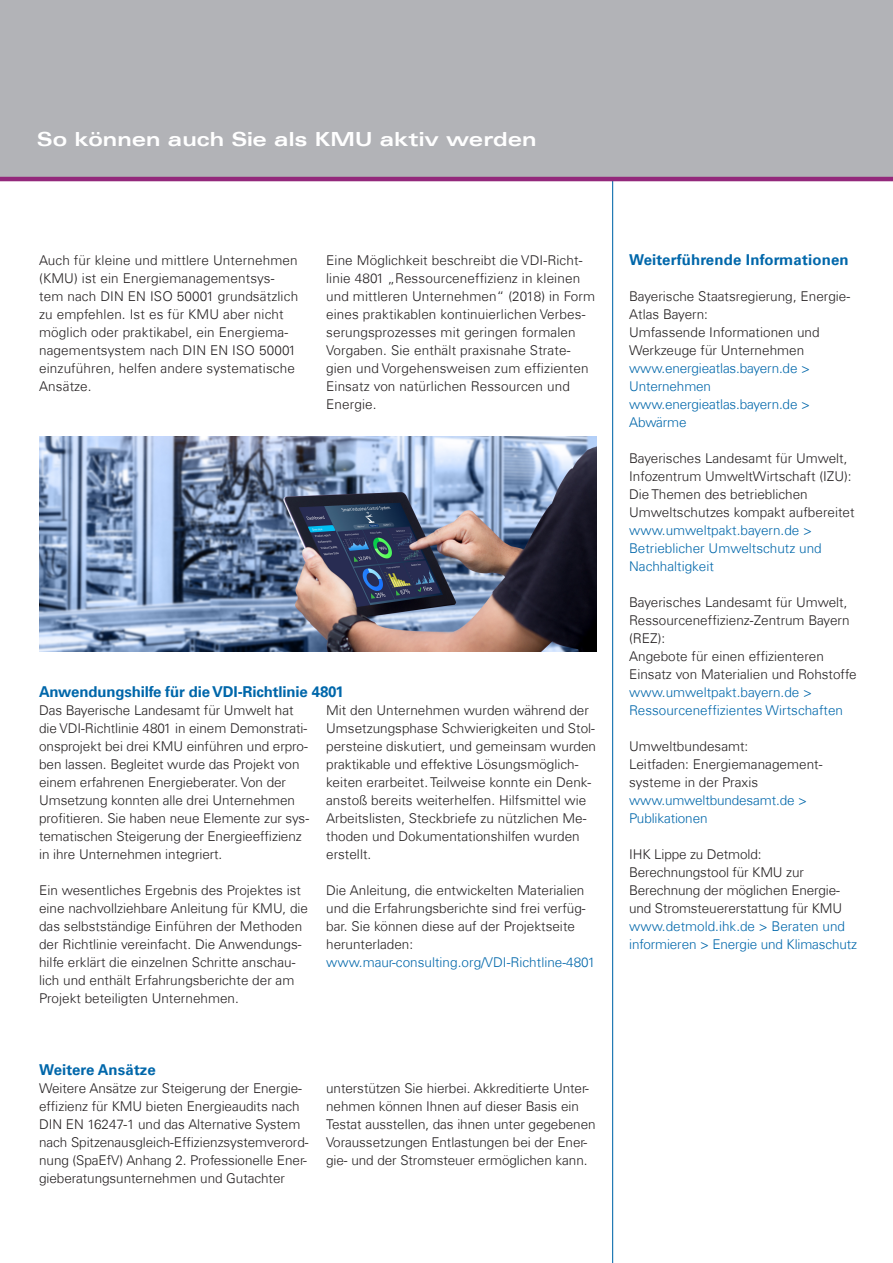
<style>
.page{position:relative;width:893px;height:1263px;background:#fff}
.page>*{position:absolute;margin:0;border:0;box-sizing:border-box;transform-origin:0 0}
.t1{font:19.5px "Univers Com 63 Bold Ext";color:#fff}
.HL_2{font:700 15px "Univers Com 65";letter-spacing:.01em;color:#0067aa}
.HL_2-2{font:700 15px "Univers Com 65";letter-spacing:-.01em;color:#0067aa}
.Fließ{font:300 13.5px/18px "Univers Com 45";color:#231f20}
.Fließ-2{font:300 13.5px/18px "Univers Com 45";color:#0067aa}
</style>
<div class="page">
<hr style="left:612px;top:0;width:1px;height:1263px;background:#0067aa">
<div style="left:0;top:0;width:893px;height:179px;background:#b2b3b7"></div>
<img style="left:39px;top:436px;width:557px;height:215px">
<hr style="left:0;top:177px;width:893px;height:4px;background:#93287b">
<p class="t1" style="left:37px;top:128px;width:501px">So können auch Sie als KMU aktiv werden</p>
<p class="Fließ" style="left:39px;top:251px;width:261px">Auch für kleine und mittlere Unternehmen (KMU) ist ein Energiemanagementsys&shy;tem nach DIN EN ISO 50001 grundsätzlich zu empfehlen. Ist es für KMU aber nicht möglich oder praktikabel, ein Energiema&shy;nagementsystem nach DIN EN ISO 50001 einzuführen, helfen andere systematische Ansätze.</p>
<p class="Fließ" style="left:326px;top:251px;width:271px">Eine Möglichkeit beschreibt die VDI-Richt&shy;linie 4801 „Ressourceneffizienz in kleinen und mittleren Unternehmen“ (2018) in Form eines praktikablen kontinuierlichen Verbes&shy;serungsprozesses mit geringen formalen Vorgaben. Sie enthält praxisnahe Strate&shy;gien und Vorgehensweisen zum effizienten Einsatz von natürlichen Ressourcen und Energie.</p>
<p class="HL_2-2" style="left:39px;top:682px;width:306px">Anwendungshilfe für die VDI-Richtlinie 4801</p>
<p class="Fließ" style="left:39px;top:701px;width:271px">Das Bayerische Landesamt für Umwelt hat die VDI-Richtlinie 4801 in einem Demonstrati&shy;onsprojekt bei drei KMU einführen und erpro&shy;ben lassen. Begleitet wurde das Projekt von einem erfahrenen Energieberater. Von der Umsetzung konnten alle drei Unternehmen profitieren. Sie haben neue Elemente zur sys&shy;tematischen Steigerung der Energieeffizienz in ihre Unternehmen integriert.</p>
<p class="Fließ" style="left:39px;top:881px;width:270px">Ein wesentliches Ergebnis des Projektes ist eine nachvollziehbare Anleitung für KMU, die das selbstständige Einführen der Methoden der Richtlinie vereinfacht. Die Anwendungs&shy;hilfe erklärt die einzelnen Schritte anschau&shy;lich und enthält Erfahrungsberichte der am Projekt beteiligten Unternehmen.</p>
<p class="Fließ" style="left:326px;top:701px;width:271px">Mit den Unternehmen wurden während der Umsetzungsphase Schwierigkeiten und Stol&shy;persteine diskutiert, und gemeinsam wurden praktikable und effektive Lösungsmöglich&shy;keiten erarbeitet. Teilweise konnte ein Denk&shy;anstoß bereits weiterhelfen. Hilfsmittel wie Arbeitslisten, Steckbriefe zu nützlichen Me&shy;thoden und Dokumentationshilfen wurden erstellt.</p>
<p class="Fließ" style="left:326px;top:881px;width:261px">Die Anleitung, die entwickelten Materialien und die Erfahrungsberichte sind frei verfüg&shy;bar. Sie können diese auf der Projektseite herunterladen:</p>
<p class="Fließ-2" style="left:326px;top:953px;width:271px">www.maur-consulting.org/VDI-Richtline-4801</p>
<p class="HL_2" style="left:39px;top:1060px;width:118px">Weitere Ansätze</p>
<p class="Fließ" style="left:39px;top:1079px;width:271px">Weitere Ansätze zur Steigerung der Energie&shy;effizienz für KMU bieten Energieaudits nach DIN EN 16247-1 und das Alternative System nach Spitzenausgleich-Effizienzsystemverord&shy;nung (SpaEfV) Anhang 2. Professionelle Ener&shy;gieberatungsunternehmen und Gutachter</p>
<p class="Fließ" style="left:326px;top:1079px;width:271px">unterstützen Sie hierbei. Akkreditierte Unter&shy;nehmen können Ihnen auf dieser Basis ein Testat ausstellen, das ihnen unter gegebenen Voraussetzungen Entlastungen bei der Ener&shy;gie- und der Stromsteuer ermöglichen kann.</p>
<p class="HL_2" style="left:629px;top:250px;width:221px">Weiterführende Informationen</p>
<p class="Fließ" style="left:629px;top:287px;width:223px">Bayerische Staatsregierung, Energie-<br>Atlas Bayern:</p>
<p class="Fließ" style="left:629px;top:323px;width:192px">Umfassende Informationen und<br>Werkzeuge für Unternehmen</p>
<p class="Fließ-2" style="left:629px;top:359px;width:182px">www.energieatlas.bayern.de &gt;<br>Unternehmen</p>
<p class="Fließ-2" style="left:629px;top:395px;width:182px">www.energieatlas.bayern.de &gt;<br>Abwärme</p>
<p class="Fließ" style="left:629px;top:449px;width:224px">Bayerisches Landesamt für Umwelt,<br>Infozentrum UmweltWirtschaft (IZU):</p>
<p class="Fließ" style="left:629px;top:485px;width:227px">Die Themen des betrieblichen<br>Umweltschutzes kompakt aufbereitet</p>
<p class="Fließ-2" style="left:629px;top:521px;width:194px">www.umweltpakt.bayern.de &gt;<br>Betrieblicher Umweltschutz und<br>Nachhaltigkeit</p>
<p class="Fließ" style="left:629px;top:593px;width:222px">Bayerisches Landesamt für Umwelt,<br>Ressourceneffizienz-Zentrum Bayern (REZ):</p>
<p class="Fließ" style="left:629px;top:647px;width:229px">Angebote für einen effizienteren<br>Einsatz von Materialien und Rohstoffe</p>
<p class="Fließ-2" style="left:629px;top:683px;width:215px">www.umweltpakt.bayern.de &gt;<br>Ressourceneffizientes Wirtschaften</p>
<p class="Fließ" style="left:629px;top:737px;width:121px">Umweltbundesamt:</p>
<p class="Fließ" style="left:629px;top:755px;width:195px">Leitfaden: Energiemanagement&shy;systeme in der Praxis</p>
<p class="Fließ-2" style="left:629px;top:791px;width:179px">www.umweltbundesamt.de &gt;<br>Publikationen</p>
<p class="Fließ" style="left:629px;top:845px;width:134px">IHK Lippe zu Detmold:</p>
<p class="Fließ" style="left:629px;top:863px;width:215px">Berechnungstool für KMU zur<br>Berechnung der möglichen Energie&shy;und Stromsteuererstattung für KMU</p>
<p class="Fließ-2" style="left:629px;top:917px;width:230px">www.detmold.ihk.de &gt; Beraten und informieren &gt; Energie und Klimaschutz</p>
</div>
